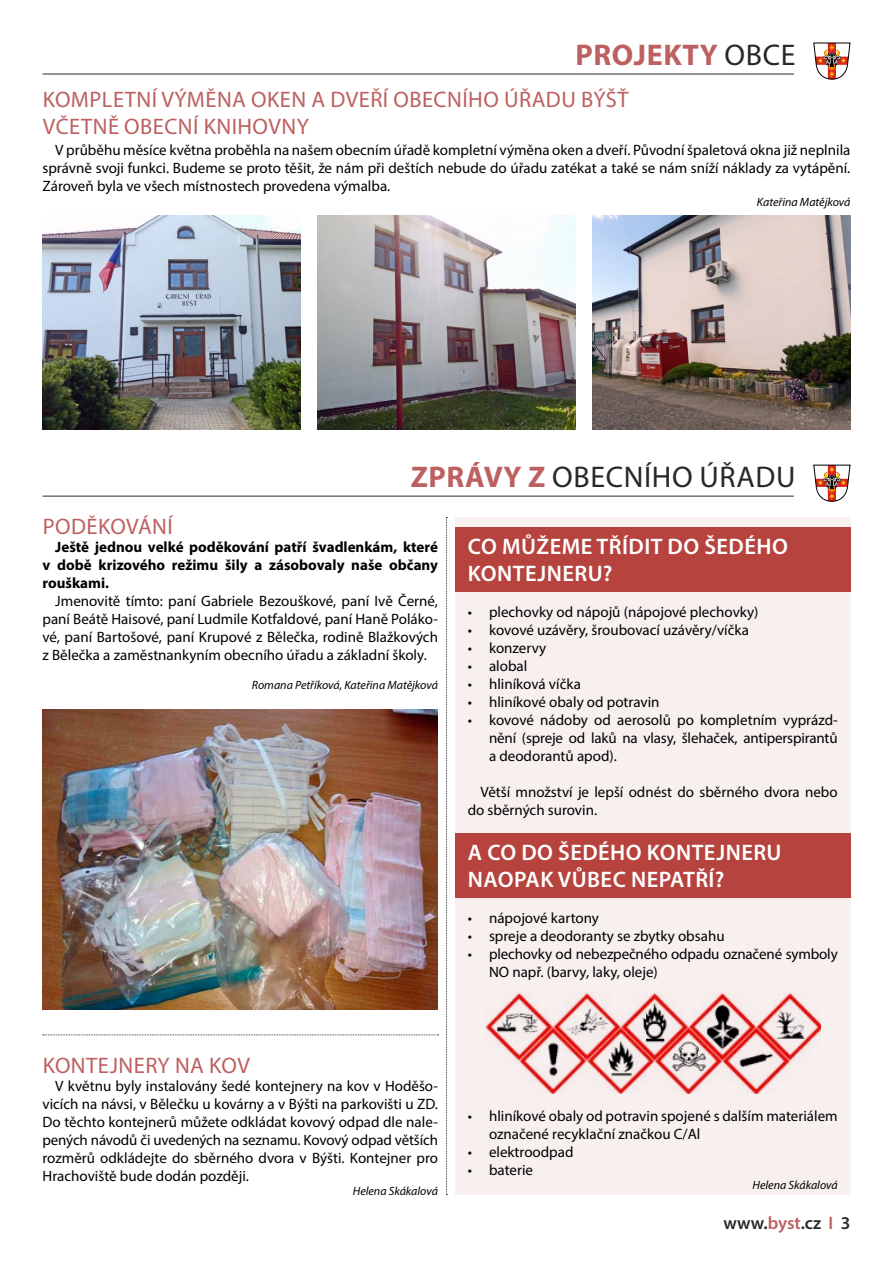
<style>
.page{position:relative;width:893px;height:1263px;background:#fff}
.page>*{position:absolute;margin:0;border:0;box-sizing:border-box;transform-origin:0 0}
.t1{font:700 30px "Myriad Pro";letter-spacing:.02em;color:#bd6061}
.t2{font:30px "Myriad Pro";color:#282827}
.t3{font:22.5px/27px "Myriad Pro";letter-spacing:.02em;color:#bd6061}
.t4{font:600 22.5px/27px "Myriad Pro";letter-spacing:.02em;color:#fff}
.t5{font:600 18px "Myriad Pro";color:#282827}
.t6{font:15px/18px "Myriad Pro";color:#000;text-align:justify}
.t7{font:700 15px/18px "Myriad Pro";color:#000;text-align:justify}
.t8{font:italic 12px "Myriad Pro";color:#000}
.s1{font-weight:400;color:#282827}
.s2{color:#bd6061}
</style>
<div class="page">
<svg style="left:813px;top:43px;width:37px;height:36px"></svg>
<hr style="left:43px;top:74px;width:751px;height:1px;background:#282827">
<svg style="left:813px;top:465px;width:37px;height:37px"></svg>
<hr style="left:43px;top:496px;width:751px;height:1px;background:#282827">
<img style="left:317px;top:216px;width:258px;height:214px">
<img style="left:592px;top:216px;width:258px;height:214px">
<img style="left:43px;top:216px;width:257px;height:214px">
<img style="left:43px;top:709px;width:395px;height:301px">
<svg style="left:43px;top:1034px;width:396px;height:1px"></svg>
<svg style="left:446px;top:517px;width:1px;height:678px"></svg>
<div style="left:455px;top:517px;width:395px;height:678px;background:#f8efef"></div>
<div style="left:455px;top:833px;width:395px;height:64px;background:#b6433d"></div>
<div style="left:455px;top:528px;width:395px;height:64px;background:#b6433d"></div>
<img style="left:485px;top:993px;width:336px;height:100px">
<h1 class="t1" style="left:575px;top:35px;width:168px">Projekty <span class="s1">obce</span></h1>
<h2 class="t3" style="left:43px;top:85px;width:564px">Kompletní výměna oken a dveří Obecního úřadu Býšť včet</h2>
<h2 class="t3" style="left:93px;top:112px;width:152px">ně Obecní knihov</h2>
<h2 class="t3" style="left:282px;top:112px;width:29px">ny</h2>
<p class="t6" style="left:43px;top:141px;width:809px;text-indent:13px">V průběhu měsíce května proběhla na našem obecním úřadě kompletní výměna oken a dveří. Původní špaletová okna již neplnila správně svoji funkci. Budeme se proto těšit, že nám při deštích nebude do úřadu zatékat a také se nám sníží náklady za vytápění.<br>Zároveň byla ve všech místnostech provedena výmalba.</p>
<p class="t8" style="left:757px;top:194px;width:95px">Kateřina Matějková</p>
<h1 class="t1" style="left:411px;top:457px;width:160px">Zprávy z <span class="s1">obec</span></h1>
<h1 class="t2" style="left:624px;top:459px;width:173px">ního úřadu</h1>
<h2 class="t3" style="left:43px;top:513px;width:15px">Poděkov</h2>
<h2 class="t3" style="left:138px;top:513px;width:36px">ání</h2>
<p class="t7" style="left:43px;top:537px;width:397px;text-indent:13px">Ještě jednou velké poděkování patří švadlenkám, které v době krizového režimu šily a zásobovaly naše občany rouškami.</p>
<p class="t6" style="left:43px;top:592px;width:397px;text-indent:13px">Jmenovitě tímto: paní Gabriele Bezouškové, paní Ivě Černé, paní Beátě Haisové, paní Ludmile Kotfaldové, paní Haně Poláko&shy;vé, paní Bartošové, paní Krupové z Bělečka, rodině Blažkových z Bělečka a zaměstnankyním obecního úřadu a základní školy.</p>
<p class="t8" style="left:252px;top:677px;width:188px">Romana Petříková, Kateřina Matějková</p>
<h2 class="t4" style="left:468px;top:532px;width:321px">CO MŮŽEME TŘÍDIT DO ŠEDÉHO<br>KONTEJNERU?</h2>
<p class="t6" style="left:468px;top:602px;width:292px">• plechovky od nápojů (nápojové plechovky)</p>
<p class="t6" style="left:468px;top:620px;width:283px">• kovové uzávěry, šroubovací uzávěry/víčka</p>
<p class="t6" style="left:468px;top:638px;width:80px">• konzervy</p>
<p class="t6" style="left:468px;top:656px;width:61px">• alobal</p>
<p class="t6" style="left:468px;top:674px;width:115px">• hliníková víčka</p>
<p class="t6" style="left:468px;top:692px;width:193px">• hliníkové obaly od potravin</p>
<p class="t6" style="left:489px;top:710px;width:350px;text-indent:-21px">• kovové nádoby od aerosolů po kompletním vyprázd&shy;nění (spreje od laků na vlasy, šlehaček, antiperspirantů a deodorantů apod).</p>
<p class="t6" style="left:468px;top:782px;width:371px;text-indent:13px">Větší množství je lepší odnést do sběrného dvora nebo do sběrných surovin.</p>
<h2 class="t4" style="left:468px;top:838px;width:315px">A CO DO ŠEDÉHO KONTEJNERU<br>NAOPAK VŮBEC NEPATŘÍ?</h2>
<p class="t6" style="left:468px;top:908px;width:133px">• nápojové kartony</p>
<p class="t6" style="left:468px;top:926px;width:258px">• spreje a deodoranty se zbytky obsahu</p>
<p class="t6" style="left:489px;top:944px;width:350px;text-indent:-21px">• plechovky od nebezpečného odpadu označené symboly<br>NO např. (barvy, laky, oleje)</p>
<h2 class="t3" style="left:43px;top:1051px;width:181px">Kontej nery na kov</h2>
<p class="t6" style="left:43px;top:1076px;width:397px;text-indent:13px">V květnu byly instalovány šedé kontejnery na kov v Hoděšo&shy;vicích na návsi, v Bělečku u kovárny a v Býšti na parkovišti u ZD.<br>Do těchto kontejnerů můžete odkládat kovový odpad dle nale&shy;pených návodů či uvedených na seznamu. Kovový odpad větších rozměrů odkládejte do sběrného dvora v Býšti. Kontejner pro Hrachoviště bude dodán později.</p>
<p class="t8" style="left:353px;top:1183px;width:87px">Helena Skákalová</p>
<p class="t6" style="left:489px;top:1106px;width:350px;text-indent:-21px">• hliníkové obaly od potravin spojené s dalším materiálem označené recyklační značkou C/Al</p>
<p class="t6" style="left:468px;top:1142px;width:107px">• elektroodpad</p>
<p class="t6" style="left:468px;top:1160px;width:67px">• baterie</p>
<p class="t8" style="left:752px;top:1178px;width:87px">Helena Skákalová</p>
<p class="t5" style="left:723px;top:1211px;width:129px">WWW.<span class="s2">BYST</span>.CZ <span class="s2">I</span> 3</p>
</div>
